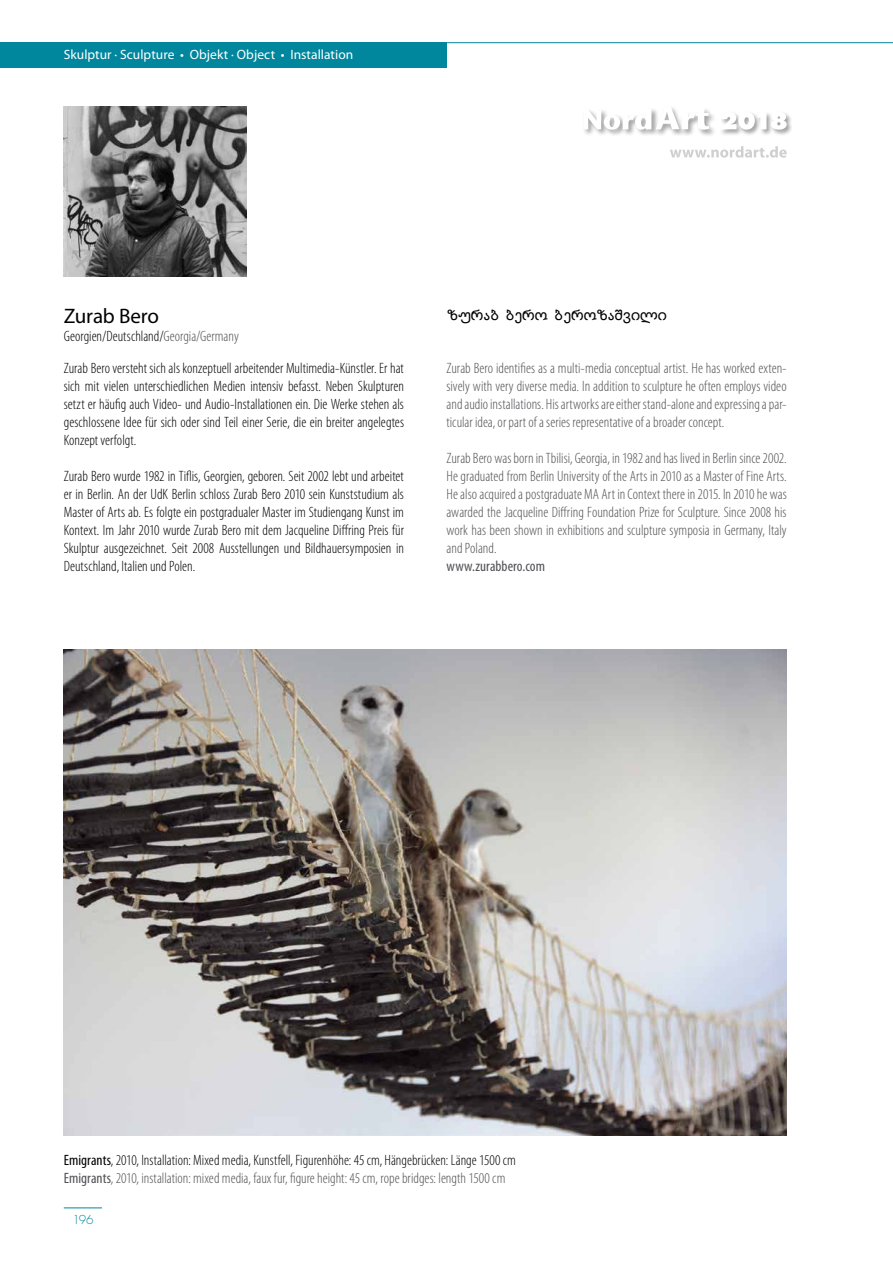
<style>
.page{position:relative;width:893px;height:1263px;background:#fff}
.page>*{position:absolute;margin:0;border:0;box-sizing:border-box;transform-origin:0 0}
.t1{font:21px "Myriad Pro";letter-spacing:-.01em;color:#000}
.t2{font:15.15px "Helvetica";color:#000}
.t3{font:300 condensed 15px/18px "Myriad Pro";color:#000;text-align:justify}
.t4{font:300 condensed 15px/18px "Myriad Pro";color:#514f53;text-align:justify}
.t5{font:condensed 15px "Myriad Pro";letter-spacing:.005em;color:#514f53}
.t6{font:13.5px "Myriad Pro";color:#fff}
.t7{font:300 12px "Futura Std";color:#00879e}
.s1{color:#514f53}
.s2{font-weight:400}
.s3{font-weight:400;color:#514f53}
</style>
<div class="page">
<div style="left:0;top:43px;width:446px;height:25px;background:#00879e"></div>
<hr style="left:446px;top:42px;width:447px;height:1px;background:#00879e">
<hr style="left:64px;top:1207px;width:38px;height:1px;background:#00879e">
<svg style="left:670px;top:146px;width:117px;height:12px"></svg>
<div style="left:582px;top:107px;width:77px;height:30px;background:#000;opacity:.75"></div>
<div style="left:654px;top:105px;width:62px;height:32px;background:#000;opacity:.75"></div>
<svg style="left:583px;top:106px;width:126px;height:24px"></svg>
<div style="left:719px;top:111px;width:74px;height:25px;background:#000;opacity:.75"></div>
<svg style="left:719px;top:112px;width:68px;height:18px"></svg>
<img style="left:64px;top:106px;width:182px;height:170px">
<img style="left:64px;top:650px;width:723px;height:486px">
<p class="t6" style="left:64px;top:46px;width:291px">Skulptur · Sculpture • Objekt · Object • Installation</p>
<h1 class="t1" style="left:64px;top:303px;width:97px">Zurab Bero</h1>
<p class="t3" style="left:64px;top:327px;width:176px">Georgien/Deutschland/<span class="s1">Georgia/Germany</span></p>
<p class="t3" style="left:64px;top:359px;width:342px">Zurab Bero versteht sich als konzeptuell arbeitender Multimedia-Künstler. Er hat sich mit vielen unterschiedlichen Medien intensiv befasst. Neben Skulpturen setzt er häufig auch Video- und Audio-Installationen ein. Die Werke stehen als geschlossene Idee für sich oder sind Teil einer Serie, die ein breiter angelegtes Konzept verfolgt.</p>
<p class="t3" style="left:64px;top:467px;width:342px">Zurab Bero wurde 1982 in Tiflis, Georgien, geboren. Seit 2002 lebt und arbeitet er in Berlin. An der UdK Berlin schloss Zurab Bero 2010 sein Kunststudium als Master of Arts ab. Es folgte ein postgradualer Master im Studiengang Kunst im Kontext. Im Jahr 2010 wurde Zurab Bero mit dem Jacqueline Diffring Preis für Skulptur ausgezeichnet. Seit 2008 Ausstellungen und Bildhauersymposien in Deutschland, Italien und Polen.</p>
<p class="t2" style="left:447px;top:303px;width:221px">!"#$% %&amp;#' %&amp;#'!$()*+*</p>
<p class="t4" style="left:446px;top:359px;width:342px">Zurab Bero identifies as a multi-media conceptual artist. He has worked exten&shy;sively with very diverse media. In addition to sculpture he often employs video and audio installations. His artworks are either stand-alone and expressing a par&shy;ticular idea, or part of a series representative of a broader concept.</p>
<p class="t4" style="left:446px;top:449px;width:342px">Zurab Bero was born in Tbilisi, Georgia, in 1982 and has lived in Berlin since 2002.<br>He graduated from Berlin University of the Arts in 2010 as a Master of Fine Arts.<br>He also acquired a postgraduate MA Art in Context there in 2015. In 2010 he was awarded the Jacqueline Diffring Foundation Prize for Sculpture. Since 2008 his work has been shown in exhibitions and sculpture symposia in Germany, Italy and Poland.</p>
<p class="t5" style="left:446px;top:557px;width:100px">www.zurabbero.com</p>
<p class="t3" style="left:64px;top:1151px;width:454px"><span class="s2">Emigrants</span>, 2010, Installation: Mixed media, Kunstfell, Figurenhöhe: 45 cm, Hängebrücken: Länge 1500 cm<br><span class="s3">Emigrants</span><span class="s1">, 2010, installation: mixed media, faux fur, figure height: 45 cm, rope bridges: length 1500 cm</span></p>
<p class="t7" style="left:72px;top:1212px;width:23px">196</p>
</div>
